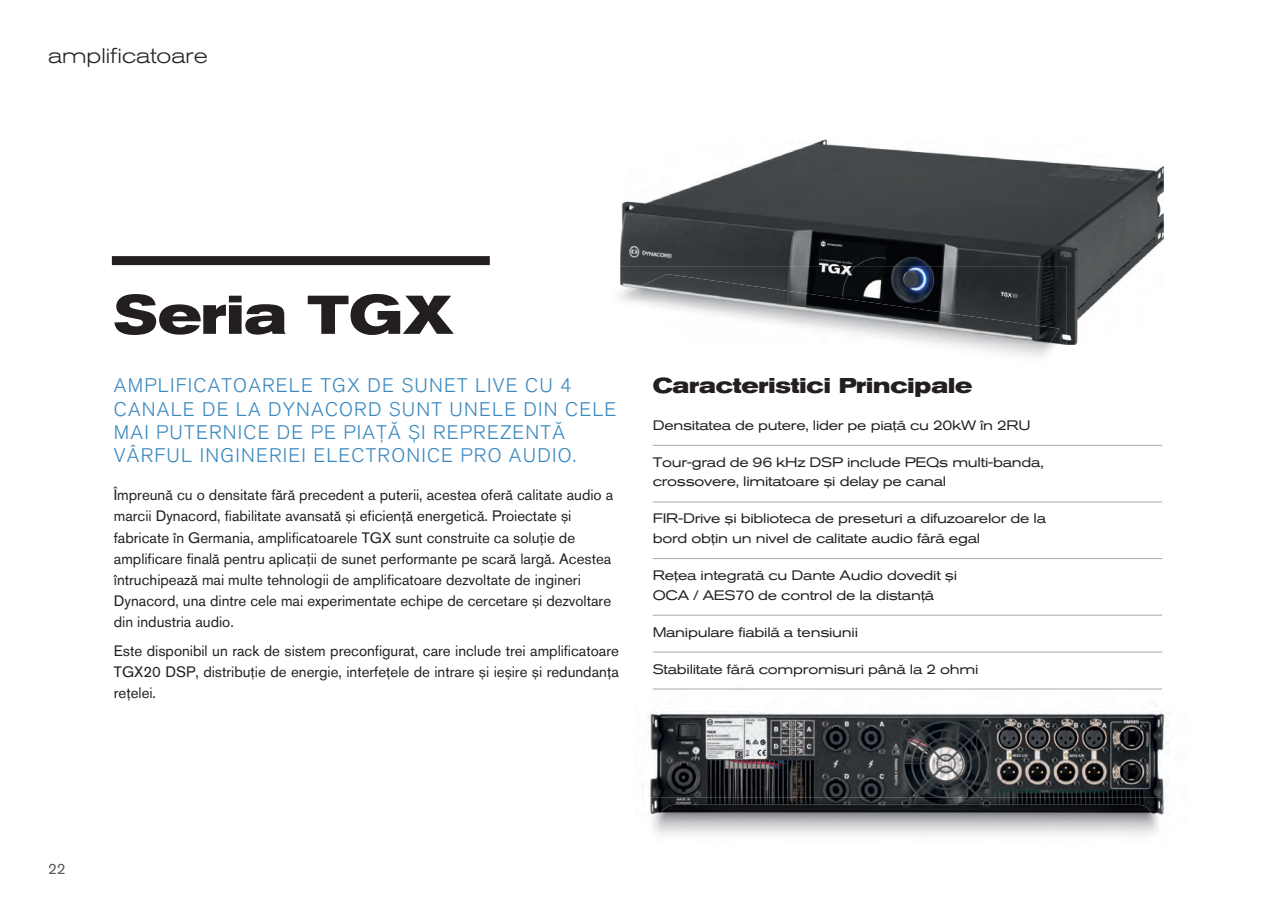
<style>
.page{position:relative;width:1274px;height:905px;background:#fff}
.page>*{position:absolute;margin:0;border:0;box-sizing:border-box;transform-origin:0 0}
.t1{font:700 expanded 54px "Akzidenz Grotesk Pro";color:#231f20}
.t2{font:700 expanded 21.15px "Akzidenz Grotesk Pro";color:#231f20}
.t3{font:300 expanded 21px "Akzidenz Grotesk Pro";color:#231f20}
.t4{font:300 19.5px/23.4px "Akzidenz Grotesk Pro";letter-spacing:.06em;color:#3a88bf}
.t5{font:15px/21px "Akzidenz Grotesk Pro";color:#231f20}
.t6{font:15px "Akzidenz Grotesk Pro";color:#57585a}
.t7{font:expanded 13.65px/19.6px "Akzidenz Grotesk Pro";letter-spacing:-.02em;color:#231f20}
.s1{font-style:inherit}
</style>
<div class="page">
<div style="left:112px;top:256px;width:378px;height:9px;background:#231f20"></div>
<img style="left:642px;top:688px;width:527px;height:127px">
<img style="left:650px;top:796px;width:512px;height:36px">
<img style="left:656px;top:804px;width:500px;height:32px">
<img style="left:620px;top:140px;width:544px;height:204px">
<img style="left:620px;top:266px;width:447px;height:78px">
<img style="left:620px;top:274px;width:439px;height:70px">
<hr style="left:653px;top:444px;width:509px;height:1px;background:#a8a9ad">
<hr style="left:653px;top:501px;width:509px;height:1px;background:#a8a9ad">
<hr style="left:653px;top:558px;width:509px;height:1px;background:#a8a9ad">
<hr style="left:653px;top:614px;width:509px;height:1px;background:#a8a9ad">
<hr style="left:653px;top:651px;width:509px;height:1px;background:#a8a9ad">
<hr style="left:653px;top:688px;width:509px;height:1px;background:#a8a9ad">
<h3 class="t3" style="left:48px;top:42px;width:161px">amplificatoare</h3>
<h1 class="t1" style="left:114px;top:280px;width:341px">Seria TGX</h1>
<h3 class="t4" style="left:114px;top:373px;width:504px">AMPLIFICATOARELE TGX DE SUNET LIVE CU 4<br>CANALE DE LA DYNACORD SUNT UNELE DIN CELE MAI PUTERNICE DE PE PIAȚĂ ȘI REPREZENTĂ VÂRFUL INGINERIEI ELECTRONICE PRO AUDIO.</h3>
<p class="t5" style="left:114px;top:484px;width:501px">Împreună cu o densitate fără precedent a puterii, acestea oferă calitate audio <span class="s1">a marcii Dynacord</span>, fiabilitate avansată și eficiență energetică. Proiectate și fabricate în Germania, amplificatoarele TGX sunt construite ca soluție de amplificare finală pentru aplicații de sunet performante pe scară largă. Acestea întruchipează mai multe tehnologii de amplific<span class="s1">atoare</span> dezvoltate de ingineri Dynacord, una dintre cele mai experimentate echipe de cercetare și dezvoltare din industria audio.</p>
<p class="t5" style="left:114px;top:639px;width:507px;text-align:justify">Este disponibil un rack de sistem preconfigurat, care include trei amplificatoare TGX20 DSP, distribuți<span class="s1">e</span> de energie, interfețele de intrare și ieșire și redundanța rețelei.</p>
<h2 class="t2" style="left:653px;top:372px;width:321px">Caracteristici Principale</h2>
<p class="t7" style="left:653px;top:415px;width:380px">Densitatea de putere, lider pe piață cu 20kW în 2RU</p>
<p class="t7" style="left:653px;top:451px;width:393px">Tour-grad de 96 kHz DSP include PEQs multi-banda, crossovere, limitatoare și delay pe canal</p>
<p class="t7" style="left:653px;top:508px;width:395px">FIR-Drive și biblioteca de preseturi a difuzoarelor de la bord obțin un nivel de calitate audio fără egal</p>
<p class="t7" style="left:653px;top:565px;width:306px">Rețea integrată cu Dante Audio dovedit și<br>OCA / AES70 de control de la distanță</p>
<p class="t7" style="left:653px;top:621px;width:207px">Manipulare fiabilă a tensiunii</p>
<p class="t7" style="left:653px;top:658px;width:327px">Stabilitate fără compromisuri până la 2 ohmi</p>
<p class="t6" style="left:48px;top:859px;width:19px">22</p>
</div>
